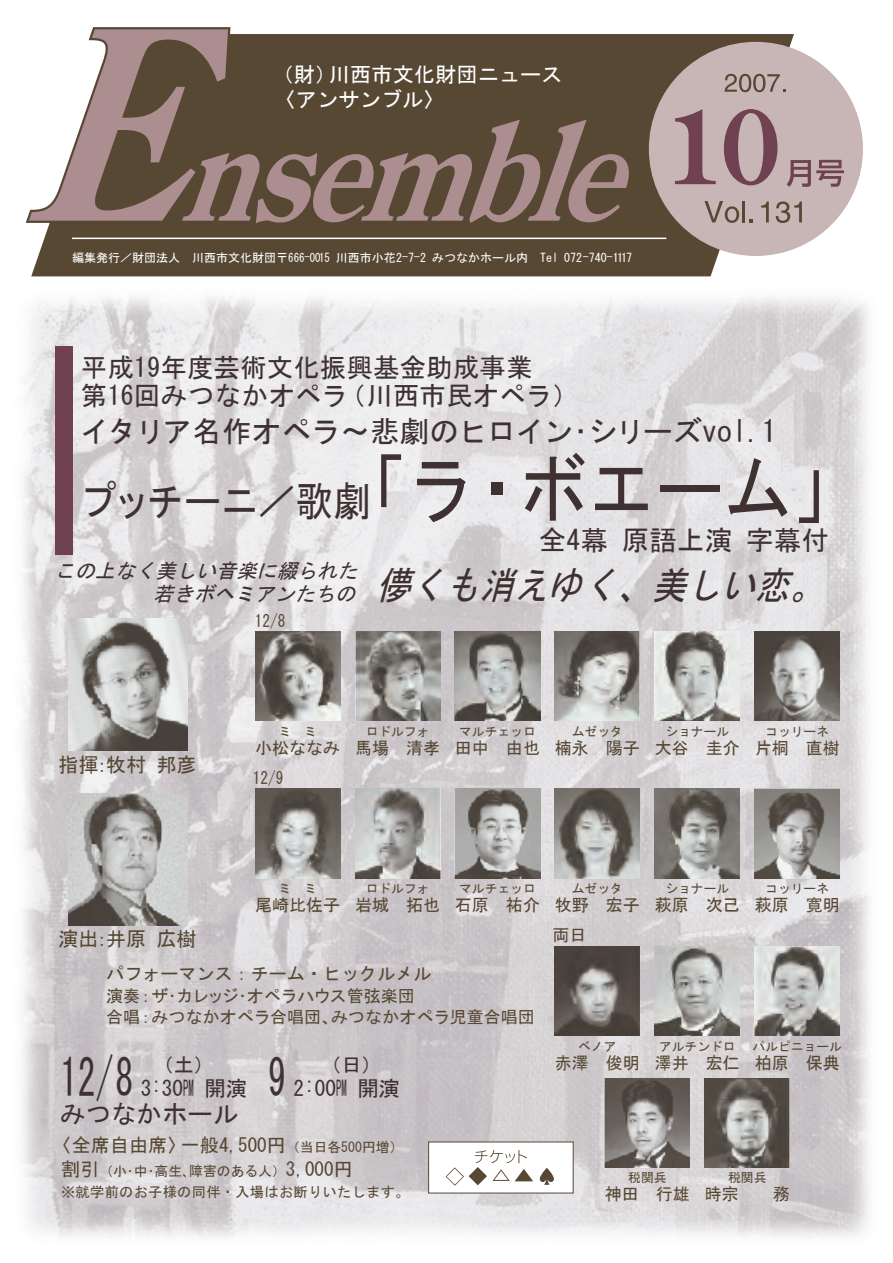
<style>
.page{position:relative;width:893px;height:1263px;background:#fff}
.page>*{position:absolute;margin:0;border:0;box-sizing:border-box;transform-origin:0 0}
.t1{font:75.45px "MS Gothic";color:#3f3132;scale:.9 1}
.t2{font:51px "MS Gothic";color:#3f3132;scale:.7 1}
.t3{font:41.4px "MS Gothic";letter-spacing:-.015em;color:#3f3132;scale:.9 1}
.t4{font:italic 38.25px "MS Gothic";color:#3f3132;scale:.9 1}
.t5{font:29.7px "MS Gothic";letter-spacing:-.01em;color:#3f3132}
.t6{font:27.6px "MS Gothic";color:#3f3132}
.t7{font:26.55px/28.7px "MS Gothic";color:#3f3132}
.t8{font:25.5px "MS Gothic";color:#3f3132}
.t9{font:21.3px/24.5px "MS Gothic";color:#fff}
.t10{font:21.3px "MS Gothic";color:#3f3132}
.t11{font:italic 20.25px "MS Gothic";color:#3f3132}
.t12{font:20.25px "MS Gothic";color:#574834}
.t13{font:20.25px "MS Gothic";color:#3f3132}
.t14{font:19.2px "MS Gothic";color:#574834}
.t15{font:18px "MS Gothic";color:#574834}
.t16{font:16.95px/21.3px "MS Gothic";color:#574834}
.t17{font:16.95px "MS Gothic";color:#574834;scale:.9 1}
.t18{font:14.25px "MS Gothic";letter-spacing:.02em;color:#574834}
.t19{font:13.8px "MS Gothic";color:#574834}
.t20{font:12.75px "MS Gothic";color:#574834}
.t21{font:12px "MS Gothic";color:#fff}
.s1{font-size:75.45px}
.s2{font-size:20.25px}
.s3{font-size:13.8px}
.s4{font-size:19.2px}
</style>
<div class="page">
<img style="left:22px;top:296px;width:848px;height:942px">
<svg style="left:31px;top:34px;width:763px;height:242px;background:#615240"></svg>
<div style="left:649px;top:42px;width:214px;height:214px;background:#c8b5b5;border:2px solid #c8b5b5;border-radius:50%"></div>
<svg style="left:25px;top:27px;width:608px;height:198px;background:#7e6d61"></svg>
<svg style="left:724px;top:74px;width:61px;height:18px"></svg>
<svg style="left:675px;top:109px;width:41px;height:75px"></svg>
<svg style="left:724px;top:109px;width:53px;height:76px"></svg>
<svg style="left:787px;top:160px;width:57px;height:27px"></svg>
<svg style="left:704px;top:201px;width:35px;height:22px"></svg>
<hr style="left:742px;top:201px;width:3px;height:21px;background:#574834">
<svg style="left:761px;top:201px;width:8px;height:21px"></svg>
<svg style="left:776px;top:201px;width:26px;height:22px"></svg>
<hr style="left:72px;top:238px;width:594px;height:1px;background:#fff">
<div style="left:428px;top:1141px;width:146px;height:52px;background:#fff"></div>
<svg style="left:446px;top:1150px;width:87px;height:36px"></svg>
<svg style="left:540px;top:1168px;width:14px;height:17px"></svg>
<div style="left:55px;top:347px;width:17px;height:208px;background:#704251"></div>
<img style="left:68px;top:619px;width:119px;height:132px">
<img style="left:255px;top:632px;width:85px;height:89px">
<img style="left:255px;top:789px;width:85px;height:89px">
<img style="left:355px;top:632px;width:85px;height:89px">
<img style="left:355px;top:789px;width:85px;height:89px">
<img style="left:455px;top:632px;width:85px;height:89px">
<img style="left:455px;top:789px;width:85px;height:89px">
<img style="left:555px;top:632px;width:85px;height:89px">
<img style="left:555px;top:789px;width:85px;height:89px">
<img style="left:655px;top:632px;width:85px;height:89px">
<img style="left:655px;top:789px;width:85px;height:89px">
<img style="left:755px;top:632px;width:85px;height:89px">
<img style="left:755px;top:789px;width:85px;height:89px">
<img style="left:555px;top:946px;width:85px;height:89px">
<img style="left:655px;top:946px;width:85px;height:89px">
<img style="left:755px;top:946px;width:84px;height:89px">
<img style="left:605px;top:1078px;width:85px;height:89px">
<img style="left:705px;top:1078px;width:85px;height:89px">
<img style="left:68px;top:793px;width:119px;height:132px">
<p class="t9" style="left:273px;top:62px;width:292px">（財）川西市文化財団ニュース〈アンサンブル〉</p>
<p class="t21" style="left:72px;top:251px;width:561px">編集発行／財団法人 川西市文化財団〒666-0015 川西市小花2-7-2 みつなかホール内 Tel 072-740-1117</p>
<h3 class="t7" style="left:81px;top:353px;width:500px">平成19年度芸術文化振興基金助成事業第16回みつなかオペラ（川西市民オペラ）</h3>
<h3 class="t5" style="left:80px;top:416px;width:698px">イタリア名作オペラ～悲劇のヒロイン･シリーズvol.1</h3>
<h3 class="t3" style="left:80px;top:480px;width:565px">プッチーニ／歌劇<span class="s1">「ラ・ボ</span></h3>
<h3 class="t6" style="left:539px;top:526px;width:71px">全4幕</h3>
<h1 class="t1" style="left:587px;top:451px;width:306px">エーム」</h1>
<h3 class="t6" style="left:622px;top:526px;width:112px">原語上演</h3>
<h3 class="t6" style="left:746px;top:526px;width:84px">字幕付</h3>
<p class="t11" style="left:55px;top:560px;width:310px">この上なく美しい音楽に綴られた</p>
<h3 class="t4" style="left:153px;top:566px;width:758px"><span class="s2">若きボヘミアンたちの</span> 儚くも消えゆく、美しい恋。</h3>
<p class="t12" style="left:58px;top:754px;width:140px">指揮：牧村邦彦</p>
<p class="t17" style="left:255px;top:612px;width:36px">12/8</p>
<p class="t20" style="left:278px;top:725px;width:40px">ミ ミ</p>
<p class="t16" style="left:255px;top:737px;width:87px">小松ななみ</p>
<p class="t17" style="left:253px;top:769px;width:36px">12/9</p>
<p class="t20" style="left:366px;top:725px;width:65px">ロドルフォ</p>
<p class="t16" style="left:355px;top:737px;width:87px">馬場 清孝</p>
<p class="t20" style="left:459px;top:725px;width:78px">マルチェッロ</p>
<p class="t16" style="left:455px;top:737px;width:87px">田中 由也</p>
<p class="t20" style="left:572px;top:725px;width:53px">ムゼッタ</p>
<p class="t16" style="left:555px;top:737px;width:87px">楠永 陽子</p>
<p class="t20" style="left:665px;top:725px;width:65px">ショナール</p>
<p class="t16" style="left:655px;top:737px;width:87px">大谷 圭介</p>
<p class="t20" style="left:765px;top:725px;width:65px">コッリーネ</p>
<p class="t16" style="left:755px;top:737px;width:87px">片桐 直樹</p>
<p class="t12" style="left:58px;top:929px;width:140px">演出：井原広樹</p>
<p class="t20" style="left:278px;top:882px;width:40px">ミ ミ</p>
<p class="t16" style="left:255px;top:894px;width:87px">尾崎比佐子</p>
<p class="t20" style="left:366px;top:882px;width:65px">ロドルフォ</p>
<p class="t16" style="left:355px;top:894px;width:87px">岩城 拓也</p>
<p class="t20" style="left:459px;top:882px;width:78px">マルチェッロ</p>
<p class="t16" style="left:455px;top:894px;width:87px">石原 祐介</p>
<p class="t15" style="left:106px;top:965px;width:327px">パフォーマンス：チーム・ヒックルメル</p>
<p class="t16" style="left:106px;top:985px;width:430px">演奏：ザ･カレッジ･オペラハウス管弦楽団<br>合唱：みつなかオペラ合唱団、みつなかオペラ児童合唱団</p>
<h2 class="t2" style="left:60px;top:1052px;width:106px">12/8</h2>
<h2 class="t2" style="left:268px;top:1052px;width:27px">9</h2>
<p class="t13" style="left:154px;top:1055px;width:62px">（土）</p>
<p class="t13" style="left:321px;top:1055px;width:62px">（日）</p>
<p class="t10" style="left:141px;top:1077px;width:108px">3:30PM 開演</p>
<p class="t10" style="left:294px;top:1077px;width:108px">2:00PM 開演</p>
<h3 class="t8" style="left:60px;top:1101px;width:180px">みつなかホール</h3>
<p class="t14" style="left:53px;top:1136px;width:352px">〈全席自由席〉一般4,500円<span class="s3">（当日各500円増）</span></p>
<p class="t19" style="left:61px;top:1164px;width:293px"><span class="s4">割引</span>（小･中･高生､障害のある人）<span class="s4">3,000円</span></p>
<p class="t18" style="left:61px;top:1185px;width:350px">※就学前のお子様の同伴・入場はお断りいたします。</p>
<p class="t20" style="left:572px;top:882px;width:53px">ムゼッタ</p>
<p class="t16" style="left:555px;top:894px;width:87px">牧野 宏子</p>
<p class="t16" style="left:553px;top:925px;width:36px">両日</p>
<p class="t20" style="left:665px;top:882px;width:65px">ショナール</p>
<p class="t16" style="left:655px;top:894px;width:87px">萩原 次己</p>
<p class="t20" style="left:765px;top:882px;width:65px">コッリーネ</p>
<p class="t16" style="left:755px;top:894px;width:87px">萩原 寛明</p>
<p class="t20" style="left:578px;top:1039px;width:40px">ベノア</p>
<p class="t16" style="left:555px;top:1052px;width:87px">赤澤 俊明</p>
<p class="t20" style="left:659px;top:1039px;width:78px">アルチンドロ</p>
<p class="t16" style="left:655px;top:1052px;width:87px">澤井 宏仁</p>
<p class="t20" style="left:753px;top:1039px;width:91px">パルピニョール</p>
<p class="t16" style="left:755px;top:1052px;width:87px">柏原 保典</p>
<p class="t20" style="left:628px;top:1171px;width:40px">税関兵</p>
<p class="t16" style="left:605px;top:1183px;width:87px">神田 行雄</p>
<p class="t20" style="left:728px;top:1171px;width:40px">税関兵</p>
<p class="t16" style="left:705px;top:1183px;width:36px">時宗</p>
<p class="t16" style="left:773px;top:1183px;width:19px">務</p>
</div>
